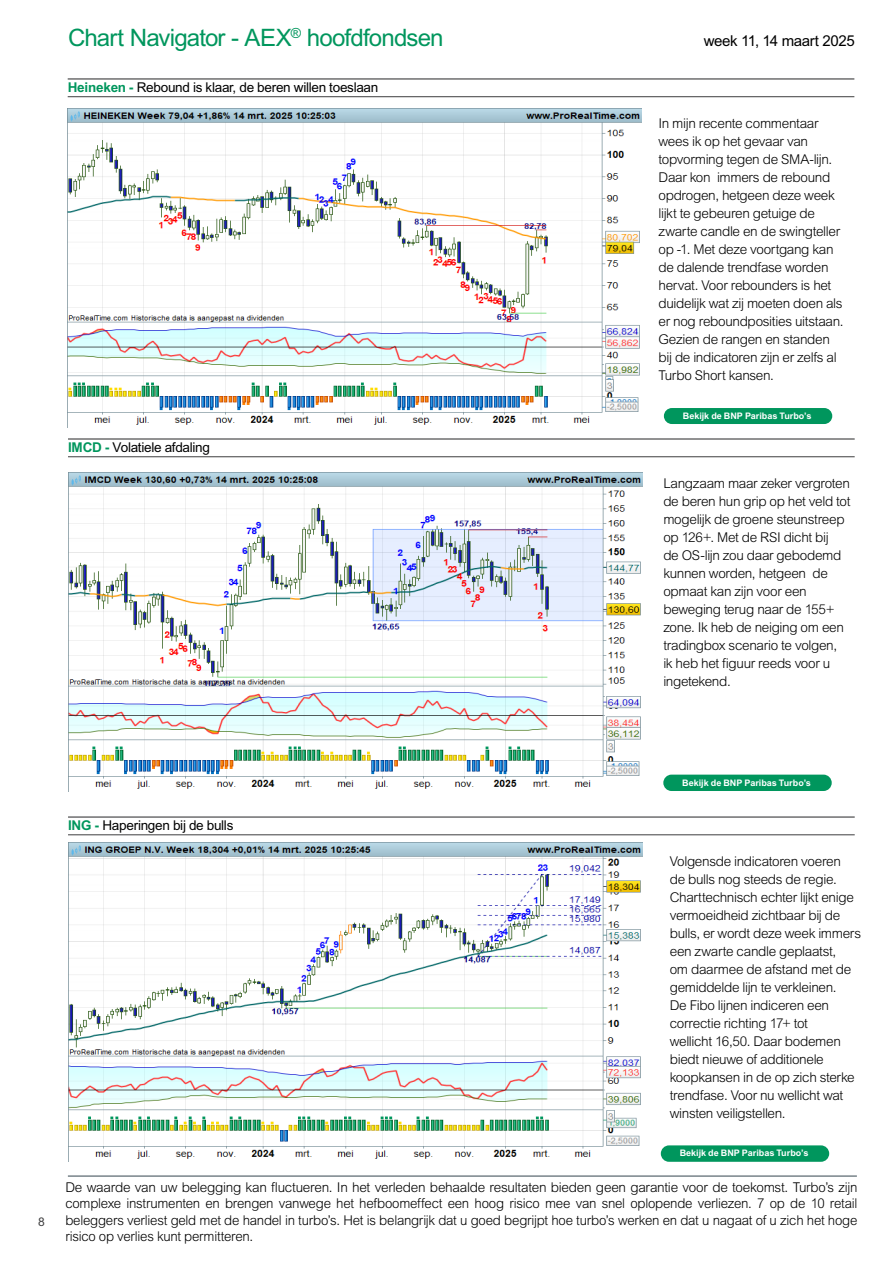
<style>
.page{position:relative;width:893px;height:1263px;background:#fff}
.page>*{position:absolute;margin:0;border:0;box-sizing:border-box;transform-origin:0 0}
.Heading_Table_Double{font:24px "Arial MT Std";letter-spacing:-.035em;color:#00965d}
.Heading_Table_Double-2{font:15px "Arial MT Std";letter-spacing:-.025em;color:#000}
.Body{font:300 13.5px/18px "Arial MT Std";letter-spacing:-.025em;color:#000}
.t1{font:13.5px "Arial MT Std";letter-spacing:-.02em;color:#000}
.t2{font:12px "Arial MT Std";color:#3e3e3f}
.t3{font:700 9px "Arial MT Std";color:#fff}
.s1{font-weight:700;color:#00965d}
</style>
<div class="page">
<hr style="left:68px;top:1175px;width:789px;height:2px;background:#78848a">
<hr style="left:68px;top:816px;width:787px;height:2px;background:#3e3e3f">
<hr style="left:68px;top:834px;width:787px;height:1px;background:#3e3e3f">
<img style="left:68px;top:843px;width:574px;height:319px">
<div style="left:661px;top:1145px;width:168px;height:17px;background:#00965d;border-radius:8px"></div>
<img style="left:68px;top:108px;width:574px;height:317px">
<div style="left:664px;top:408px;width:168px;height:16px;background:#00965d;border-radius:8px"></div>
<hr style="left:68px;top:78px;width:786px;height:2px;background:#3e3e3f">
<hr style="left:68px;top:96px;width:786px;height:1px;background:#3e3e3f">
<hr style="left:68px;top:438px;width:787px;height:2px;background:#3e3e3f">
<hr style="left:68px;top:456px;width:787px;height:1px;background:#3e3e3f">
<img style="left:68px;top:472px;width:574px;height:319px">
<div style="left:663px;top:775px;width:169px;height:16px;background:#00965d;border-radius:8px"></div>
<p class="Heading_Table_Double" style="left:68px;top:24px;width:377px">Chart Navigator - AEX<sup>®</sup> hoofdfondsen</p>
<p class="Heading_Table_Double-2" style="left:704px;top:32px;width:152px">week 11, 14 maart 2025</p>
<p class="t1" style="left:68px;top:80px;width:312px"><span class="s1">Heineken -</span> Rebound is klaar, de beren willen toeslaan</p>
<p class="t1" style="left:68px;top:440px;width:143px"><span class="s1">IMCD -</span> Volatiele afdaling</p>
<p class="Body" style="left:658px;top:115px;width:187px">In mijn recente commentaar wees ik op het gevaar van topvorming tegen de SMA-lijn.<br>Daar kon immers de rebound opdrogen, hetgeen deze week lijkt te gebeuren getuige de zwarte candle en de swingteller op -1. Met deze voortgang kan de dalende trendfase worden hervat. Voor rebounders is het duidelijk wat zij moeten doen als er nog reboundposities uitstaan.<br>Gezien de rangen en standen bij de indicatoren zijn er zelfs al<br>Turbo Short kansen.</p>
<p class="t3" style="left:683px;top:411px;width:130px">Bekijk de BNP Paribas Turbo’s</p>
<p class="Body" style="left:663px;top:475px;width:189px">Langzaam maar zeker vergroten de beren hun grip op het veld tot mogelijk de groene steunstreep op 126+. Met de RSI dicht bij<br>de OS-lijn zou daar gebodemd kunnen worden, hetgeen de opmaat kan zijn voor een beweging terug naar de 155+ zone. Ik heb de neiging om een tradingbox scenario te volgen,<br>ik heb het figuur reeds voor u ingetekend.</p>
<p class="t2" style="left:38px;top:1215px;width:8px">8</p>
<p class="t1" style="left:68px;top:818px;width:167px"><span class="s1">ING -</span> Haperingen bij de bulls</p>
<p class="t3" style="left:682px;top:777px;width:130px">Bekijk de BNP Paribas Turbo’s</p>
<p class="Body" style="left:670px;top:853px;width:193px">Volgensde indicatoren voeren<br>de bulls nog steeds de regie.<br>Charttechnisch echter lijkt enige vermoeidheid zichtbaar bij de bulls, er wordt deze week immers een zwarte candle geplaatst,<br>om daarmee de afstand met de gemiddelde lijn te verkleinen.<br>De Fibo lijnen indiceren een correctie richting 17+ tot<br>wellicht 16,50. Daar bodemen biedt nieuwe of additionele koopkansen in de op zich sterke trendfase. Voor nu wellicht wat winsten veiligstellen.</p>
<p class="t3" style="left:680px;top:1148px;width:130px">Bekijk de BNP Paribas Turbo’s</p>
<p class="Body" style="left:65px;top:1179px;width:794px;line-height:16.5px;text-align:justify">De waarde van uw belegging kan fluctueren. In het verleden behaalde resultaten bieden geen garantie voor de toekomst. Turbo’s zijn complexe instrumenten en brengen vanwege het hefboomeffect een hoog risico mee van snel oplopende verliezen. 7 op de 10 retail beleggers verliest geld met de handel in turbo’s. Het is belangrijk dat u goed begrijpt hoe turbo’s werken en dat u nagaat of u zich het hoge risico op verlies kunt permitteren.</p>
</div>
